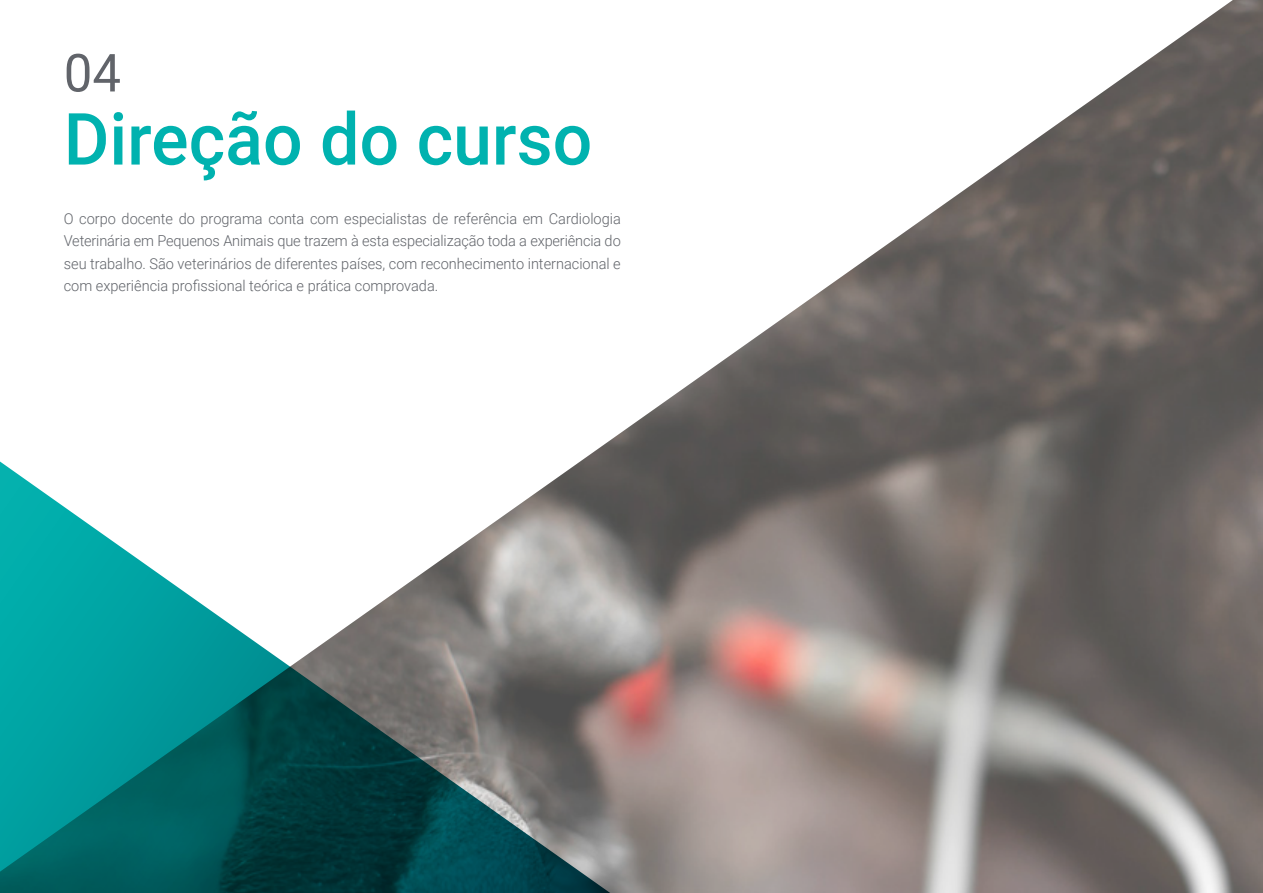
<style>
.page{position:relative;width:1263px;height:893px;background:#fff}
.page>*{position:absolute;margin:0;border:0;box-sizing:border-box;transform-origin:0 0}
.t1{font:500 72px "Roboto";color:#00b2af}
.t2{font:52.5px "Roboto";color:#61646a}
.t3{font:300 15px/22.5px "Roboto";color:#61646a;text-align:justify}
</style>
<div class="page">
<img style="left:602px;top:0;width:661px;height:893px">
<svg style="left:0;top:446px;width:640px;height:447px"></svg>
<h2 class="t2" style="left:64px;top:36px;width:59px">04</h2>
<h1 class="t1" style="left:64px;top:89px;width:530px">Direção do curso</h1>
<p class="t3" style="left:64px;top:207px;width:559px">O corpo docente do programa conta com especialistas de referência em Cardiologia Veterinária em Pequenos Animais que trazem à esta especialização toda a experiência do seu trabalho. São veterinários de diferentes países, com reconhecimento internacional e com experiência profissional teórica e prática comprovada.</p>
</div>
